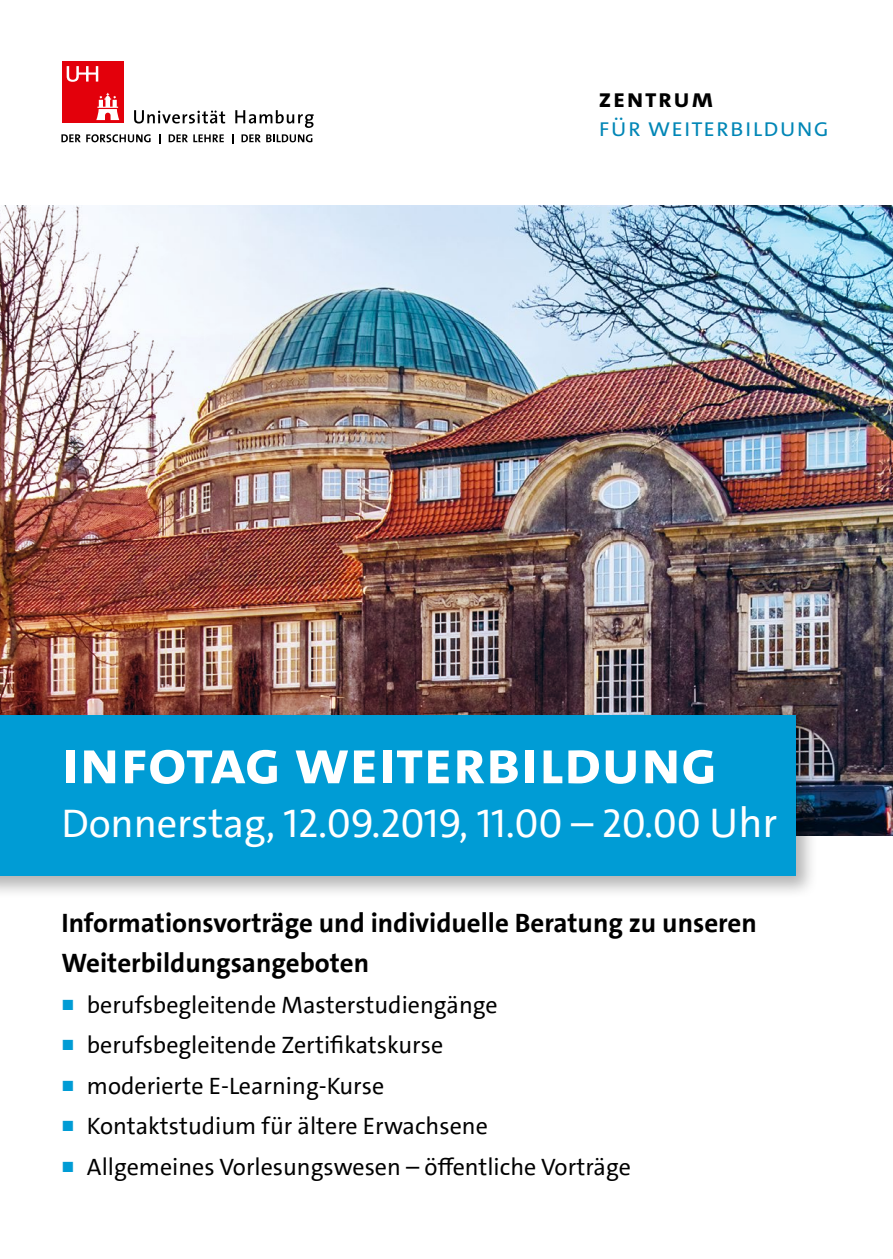
<style>
.page{position:relative;width:893px;height:1259px;background:#fff}
.page>*{position:absolute;margin:0;border:0;box-sizing:border-box;transform-origin:0 0}
.t1{font:63px "The Sans UHH Bold Caps";color:#fff}
.t2{font:40.5px "The Sans UHH";letter-spacing:-.005em;color:#fff}
.t3{font:700 27px/40.5px "The Sans UHH";color:#000}
.t4{font:26.1px "The Sans UHH Semi Light Caps";letter-spacing:.025em;color:#0086b6}
.t5{font:26.1px "The Sans UHH Bold Caps";letter-spacing:.06em;color:#000}
.t6{font:24px/40.5px "The Sans UHH";color:#000}
.s1{font-size:42px}
.s2{font-size:15px;color:#009cd5}
</style>
<div class="page">
<img style="left:0;top:207px;width:893px;height:628px">
<div style="left:0;top:710px;width:818px;height:188px;background:#000;opacity:.3"></div>
<div style="left:0;top:716px;width:795px;height:159px;background:#009cd5"></div>
<svg style="left:134px;top:110px;width:91px;height:13px"></svg>
<svg style="left:235px;top:110px;width:79px;height:18px"></svg>
<div style="left:62px;top:61px;width:61px;height:62px;background:#e3000b"></div>
<svg style="left:96px;top:93px;width:23px;height:27px"></svg>
<svg style="left:67px;top:66px;width:31px;height:16px"></svg>
<svg style="left:61px;top:134px;width:90px;height:8px"></svg>
<svg style="left:169px;top:134px;width:55px;height:8px"></svg>
<svg style="left:241px;top:134px;width:71px;height:8px"></svg>
<p class="t5" style="left:598px;top:81px;width:117px">zentrum</p>
<p class="t4" style="left:598px;top:110px;width:232px">für Weiterbildung</p>
<h1 class="t1" style="left:61px;top:721px;width:658px">Infotag Weiterbildung</h1>
<h2 class="t2" style="left:61px;top:797px;width:718px">Donnerstag, 12.09.2019, 11.00 – 20.00 <span class="s1">Uhr</span></h2>
<p class="t3" style="left:61px;top:902px;width:697px">Informationsvorträge und individuelle Beratung zu unseren<br>Weiterbildungsangeboten</p>
<p class="t6" style="left:61px;top:984px;width:571px"><span class="s2">◼</span> berufsbegleitende Masterstudiengänge<br><span class="s2">◼</span> berufsbegleitende Zertifikatskurse<br><span class="s2">◼</span> moderierte E-Learning-Kurse<br><span class="s2">◼</span> Kontaktstudium für ältere Erwachsene<br><span class="s2">◼</span> Allgemeines Vorlesungswesen – öffentliche Vorträge</p>
</div>
